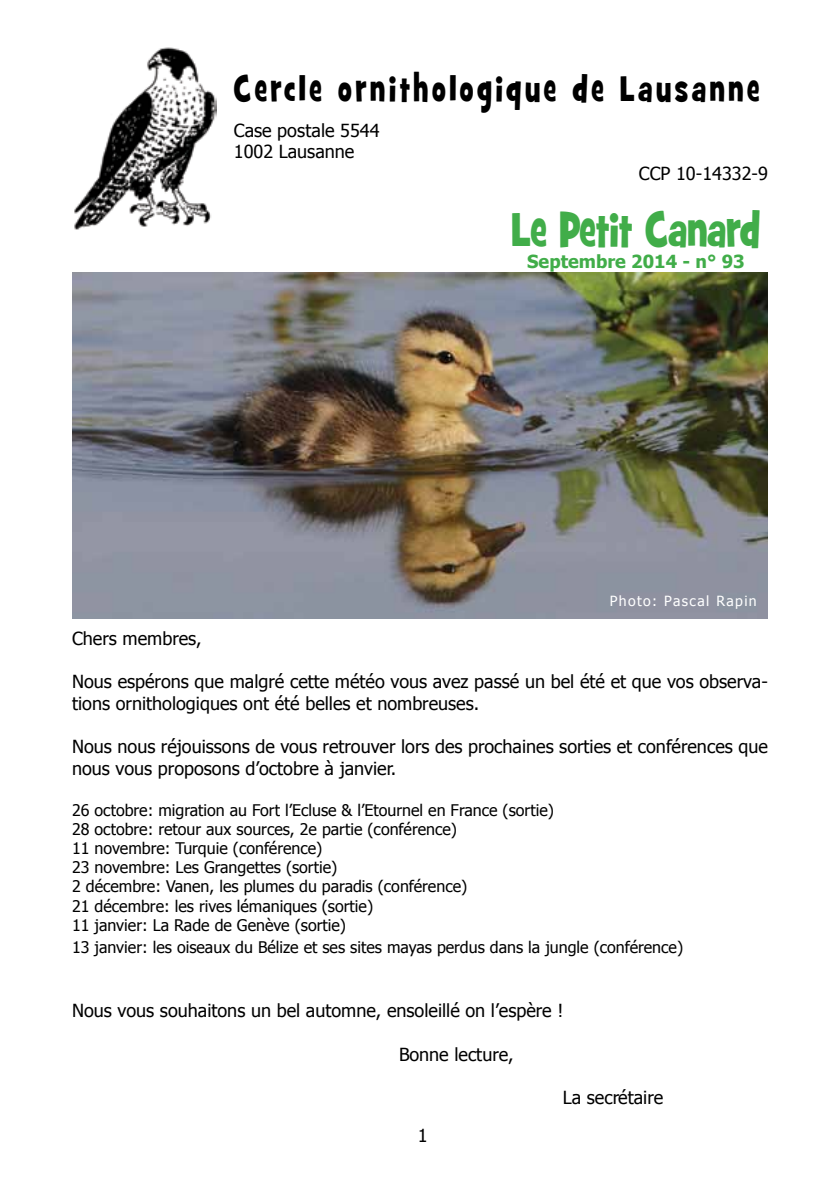
<style>
.page{position:relative;width:840px;height:1191px;background:#fff}
.page>*{position:absolute;margin:0;border:0;box-sizing:border-box;transform-origin:0 0}
.t1{font:700 48px "Grilled Cheese BTN Cn";letter-spacing:-.005em;color:#41ad49}
.t2{font:700 36px "Grilled Cheese BTN Cn";letter-spacing:.1em;color:#000}
.t3{font:18px/21.6px "Tahoma";color:#000}
.t4{font:700 18px "Tahoma";color:#41ad49}
.t5{font:16px/19.2px "Tahoma";color:#000}
.t6{font:14px "Tahoma";letter-spacing:.1em;color:#fff}
</style>
<div class="page">
<img style="left:74px;top:47px;width:142px;height:183px">
<img style="left:72px;top:272px;width:695px;height:346px">
<h2 class="t2" style="left:234px;top:65px;width:526px">Cercle ornithologique de Lausanne</h2>
<p class="t3" style="left:234px;top:118px;width:147px">Case postale 5544<br>1002 Lausanne</p>
<p class="t3" style="left:638px;top:162px;width:130px">CCP 10-14332-9</p>
<h1 class="t1" style="left:511px;top:198px;width:250px">Le Petit Canard</h1>
<p class="t4" style="left:527px;top:248px;width:219px">Septembre 2014 - n° 93</p>
<p class="t6" style="left:609px;top:592px;width:148px">Photo: Pascal Rapin</p>
<p class="t3" style="left:72px;top:627px;width:131px">Chers membres,</p>
<p class="t3" style="left:72px;top:670px;width:697px">Nous espérons que malgré cette météo vous avez passé un bel été et que vos observa&shy;tions ornithologiques ont été belles et nombreuses.</p>
<p class="t3" style="left:72px;top:735px;width:697px">Nous nous réjouissons de vous retrouver lors des prochaines sorties et conférences que nous vous proposons d’octobre à janvier.</p>
<p class="t5" style="left:72px;top:799px;width:483px">26 octobre: migration au Fort l’Ecluse &amp; l’Etournel en France (sortie)<br>28 octobre: retour aux sources, 2e partie (conférence)<br>11 novembre: Turquie (conférence)<br>23 novembre: Les Grangettes (sortie)<br>2 décembre: Vanen, les plumes du paradis (conférence)<br>21 décembre: les rives lémaniques (sortie)<br>11 janvier: La Rade de Genève (sortie)</p>
<p class="t5" style="left:72px;top:936px;width:612px">13 janvier: les oiseaux du Bélize et ses sites mayas perdus dans la jungle (conférence)</p>
<p class="t3" style="left:72px;top:999px;width:492px">Nous vous souhaitons un bel automne, ensoleillé on l’espère !</p>
<p class="t3" style="left:399px;top:1042px;width:116px">Bonne lecture,</p>
<p class="t3" style="left:417px;top:1124px;width:11px">1</p>
<p class="t3" style="left:562px;top:1085px;width:102px">La secrétaire</p>
</div>
